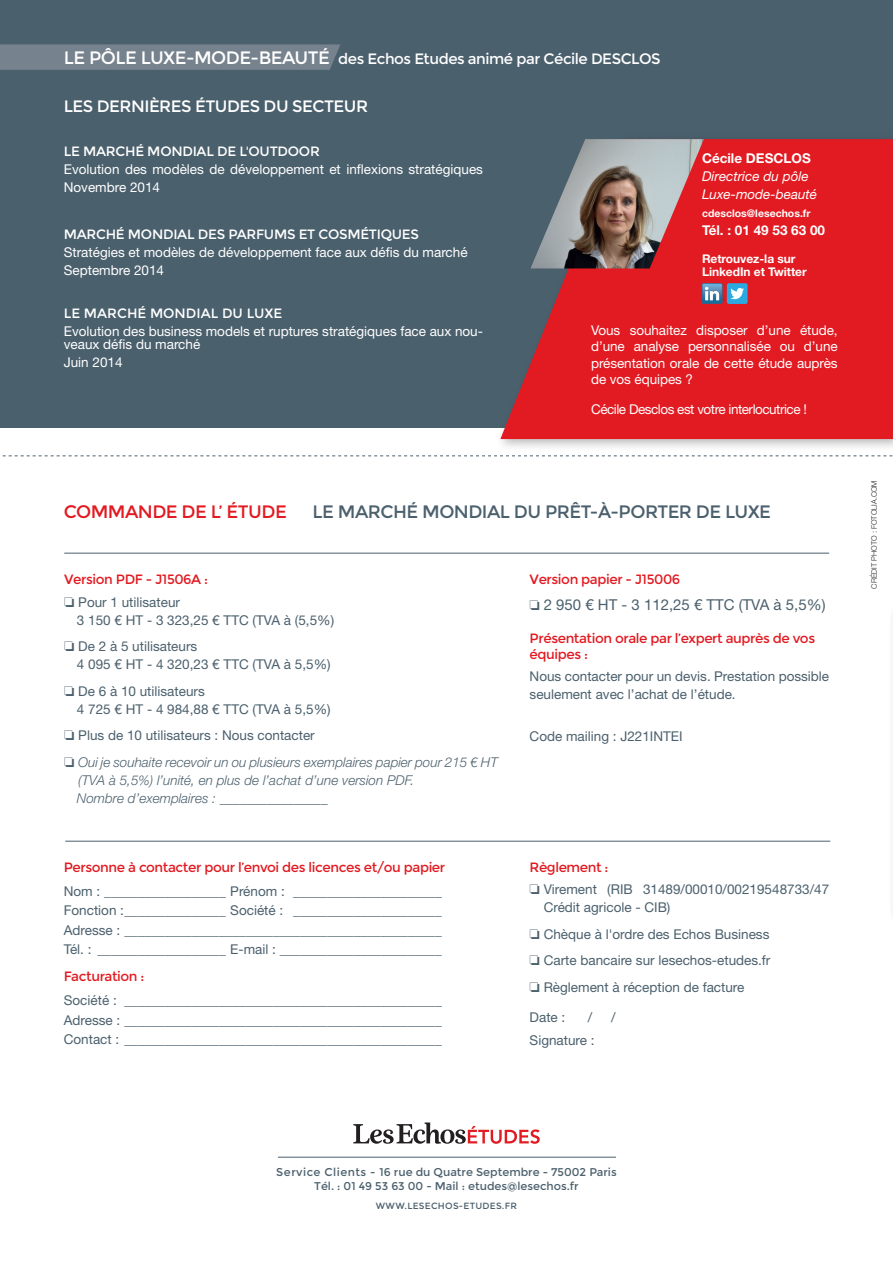
<style>
.page{position:relative;width:893px;height:1263px;background:#fff}
.page>*{position:absolute;margin:0;border:0;box-sizing:border-box;transform-origin:0 0}
.t1{font:18px "Montserrat";letter-spacing:-.03em;color:#4b606d}
.t2{font:18px "Montserrat";letter-spacing:-.03em;color:#e21a21}
.t3{font:16.5px "Montserrat";letter-spacing:-.03em;color:#fff}
.t4{font:15px "Montserrat";letter-spacing:-.03em;color:#fff}
.t5{font:15px "Helvetica Neue LT Std";color:#4b606d}
.t6{font:13.5px/18px "Helvetica Neue LT Std";color:#4b606d}
.t7{font:13.5px/16.5px "Helvetica Neue LT Std";color:#fff}
.t8{font:italic 300 13.5px/26.5px "Helvetica Neue LT Std";color:#4b606d}
.t9{font:13.5px/16.5px "Montserrat";letter-spacing:-.03em;color:#e21a21}
.t10{font:13.5px "Montserrat";letter-spacing:-.02em;color:#fff}
.t11{font:13.5px "Helvetica Neue LT Std";letter-spacing:-.035em;color:#fff}
.t12{font:italic 13.5px/18px "Helvetica Neue LT Std";color:#fff}
.t13{font:700 13.5px "Helvetica Neue LT Std";color:#fff}
.t14{font:13.5px "Montserrat";color:#fff}
.t15{font:700 12px/13.5px "Helvetica Neue LT Std";letter-spacing:-.005em;color:#fff}
.t16{font:11.25px/13.5px "Montserrat";color:#4b606d;text-align:center}
.t17{font:700 10.5px "Helvetica Neue LT Std";color:#fff}
.t18{font:9px "Montserrat";letter-spacing:.03em;color:#4b606d}
.t19{font:300 7.5px "Helvetica Neue LT Std";color:#231f20}
.s1{font-size:18px}
.s2{font-weight:400;font-style:normal}
</style>
<div class="page">
<div style="left:0;top:0;width:893px;height:427px;background:#4b606d"></div>
<div style="left:0;top:44px;width:340px;height:26px;background:#76828d"></div>
<div style="left:495px;top:133px;width:398px;height:318px;background:#231f20;opacity:.3"></div>
<svg style="left:500px;top:139px;width:393px;height:300px;fill:#e21a21"></svg>
<svg style="left:353px;top:1122px;width:187px;height:22px"></svg>
<hr style="left:278px;top:1157px;width:338px;height:1px;background:#4b606d">
<svg style="left:2px;top:455px;width:890px;height:1px"></svg>
<hr style="left:64px;top:553px;width:765px;height:1px;background:#4b606d">
<img style="left:530px;top:139px;width:174px;height:129px">
<hr style="left:65px;top:841px;width:765px;height:1px;background:#4b606d">
<div style="left:888px;top:603px;width:5px;height:323px;background:#fafafa"></div>
<svg style="left:702px;top:283px;width:20px;height:21px"></svg>
<div style="left:727px;top:283px;width:20px;height:21px;background:#2aaae1;border-radius:2px"></div>
<svg style="left:730px;top:288px;width:14px;height:11px"></svg>
<p class="t4" style="left:64px;top:50px;width:598px"><span class="s1">LE PÔLE LUXE-MODE-BEAUTÉ</span> des Echos Etudes animé par Cécile DESCLOS</p>
<p class="t3" style="left:64px;top:96px;width:306px">LES DERNIÈRES ÉTUDES DU SECTEUR</p>
<p class="t10" style="left:64px;top:144px;width:258px">LE MARCHÉ MONDIAL DE L'OUTDOOR</p>
<p class="t7" style="left:64px;top:160px;width:421px;line-height:18px">Evolution des modèles de développement et inflexions stratégiques<br>Novembre 2014</p>
<p class="t10" style="left:64px;top:227px;width:357px">MARCHÉ MONDIAL DES PARFUMS ET COSMÉTIQUES</p>
<p class="t7" style="left:64px;top:243px;width:405px;line-height:18px">Stratégies et modèles de développement face aux défis du marché<br>Septembre 2014</p>
<p class="t14" style="left:64px;top:306px;width:220px">LE MARCHÉ MONDIAL DU LUXE</p>
<p class="t7" style="left:64px;top:324px;width:421px;line-height:13.5px">Evolution des business models et ruptures stratégiques face aux nou&shy;veaux défis du marché</p>
<p class="t7" style="left:64px;top:354px;width:60px">Juin 2014</p>
<p class="t13" style="left:702px;top:150px;width:110px">Cécile DESCLOS</p>
<p class="t12" style="left:702px;top:167px;width:117px">Directrice du pôle<br>Luxe-mode-beauté</p>
<p class="t17" style="left:702px;top:206px;width:110px">cdesclos@lesechos.fr</p>
<p class="t13" style="left:702px;top:222px;width:125px">Tél. : 01 49 53 63 00</p>
<p class="t15" style="left:702px;top:251px;width:106px">Retrouvez-la sur<br>LinkedIn et Twitter</p>
<p class="t7" style="left:591px;top:322px;width:248px;text-align:justify">Vous souhaitez disposer d’une étude, d’une analyse personnalisée ou d’une présentation orale de cette étude auprès de vos équipes ?</p>
<p class="t11" style="left:591px;top:401px;width:217px">Cécile Desclos est votre interlocutrice !</p>
<h1 class="t2" style="left:64px;top:501px;width:224px">COMMANDE DE L’ ÉTUDE</h1>
<h1 class="t1" style="left:313px;top:501px;width:460px">LE MARCHÉ MONDIAL DU PRÊT-À-PORTER DE LUXE</h1>
<p class="t9" style="left:64px;top:571px;width:145px">Version PDF - J1506A :</p>
<p class="t6" style="left:77px;top:593px;width:259px;text-indent:-13px">❏ Pour 1 utilisateur<br>3 150 € HT - 3 323,25 € TTC (TVA à (5,5%)</p>
<p class="t6" style="left:77px;top:637px;width:255px;text-indent:-13px">❏ De 2 à 5 utilisateurs<br>4 095 € HT - 4 320,23 € TTC (TVA à 5,5%)</p>
<p class="t6" style="left:77px;top:682px;width:255px;text-indent:-13px">❏ De 6 à 10 utilisateurs<br>4 725 € HT - 4 984,88 € TTC (TVA à 5,5%)</p>
<p class="t8" style="left:64px;top:722px;width:435px">❏ <span class="s2">Plus de 10 utilisateurs : Nous contacter<br></span>❏ Oui je souhaite recevoir un ou plusieurs exemplaires papier pour 215 € HT</p>
<p class="t8" style="left:77px;top:771px;width:339px;line-height:18px">(TVA à 5,5%) l’unité, en plus de l’achat d’une version PDF.<br>Nombre d’exemplaires : <span class="s2">________________</span></p>
<p class="t9" style="left:64px;top:859px;width:383px">Personne à contacter pour l’envoi des licences et/ou papier</p>
<p class="t6" style="left:64px;top:881px;width:379px;line-height:19.5px;text-align:justify">Nom : __________________ Prénom : ______________________ Fonction :_______________ Société : ______________________ Adresse : _______________________________________________ Tél. : ___________________ E-mail : ________________________</p>
<p class="t9" style="left:64px;top:968px;width:82px">Facturation :</p>
<p class="t6" style="left:64px;top:990px;width:379px;line-height:19.5px;text-align:justify">Société : _______________________________________________ Adresse : _______________________________________________ Contact : _______________________________________________</p>
<p class="t9" style="left:530px;top:571px;width:152px">Version papier - J15006</p>
<p class="t5" style="left:530px;top:595px;width:297px">❏ 2 950 € HT - 3 112,25 € TTC (TVA à 5,5%)</p>
<p class="t9" style="left:530px;top:630px;width:287px">Présentation orale par l’expert auprès de vos équipes :</p>
<p class="t6" style="left:530px;top:667px;width:301px">Nous contacter pour un devis. Prestation possible seulement avec l’achat de l’étude.</p>
<p class="t6" style="left:530px;top:727px;width:155px">Code mailing : J221INTEI</p>
<p class="t9" style="left:530px;top:859px;width:80px">Règlement :</p>
<p class="t6" style="left:544px;top:880px;width:287px;text-indent:-14px">❏ Virement (RIB 31489/00010/00219548733/47<br>Crédit agricole - CIB)</p>
<p class="t6" style="left:530px;top:920px;width:242px;line-height:26.5px;text-align:justify">❏ Chèque à l'ordre des Echos Business ❏ Carte bancaire sur lesechos-etudes.fr ❏ Règlement à réception de facture</p>
<p class="t6" style="left:530px;top:1008px;width:37px">Date :</p>
<p class="t6" style="left:588px;top:1008px;width:6px">/</p>
<p class="t6" style="left:611px;top:1008px;width:6px">/</p>
<p class="t6" style="left:530px;top:1031px;width:67px">Signature :</p>
<p class="t19" style="left:869px;top:588px;width:110px;rotate:-90deg">CRÉDIT PHOTO : FOTOLIA.COM</p>
<p class="t16" style="left:276px;top:1165px;width:342px">Service Clients - 16 rue du Quatre Septembre - 75002 Paris<br>Tél. : 01 49 53 63 00 - Mail : etudes@lesechos.fr</p>
<p class="t18" style="left:376px;top:1200px;width:143px">WWW.LESECHOS-ETUDES.FR</p>
</div>
